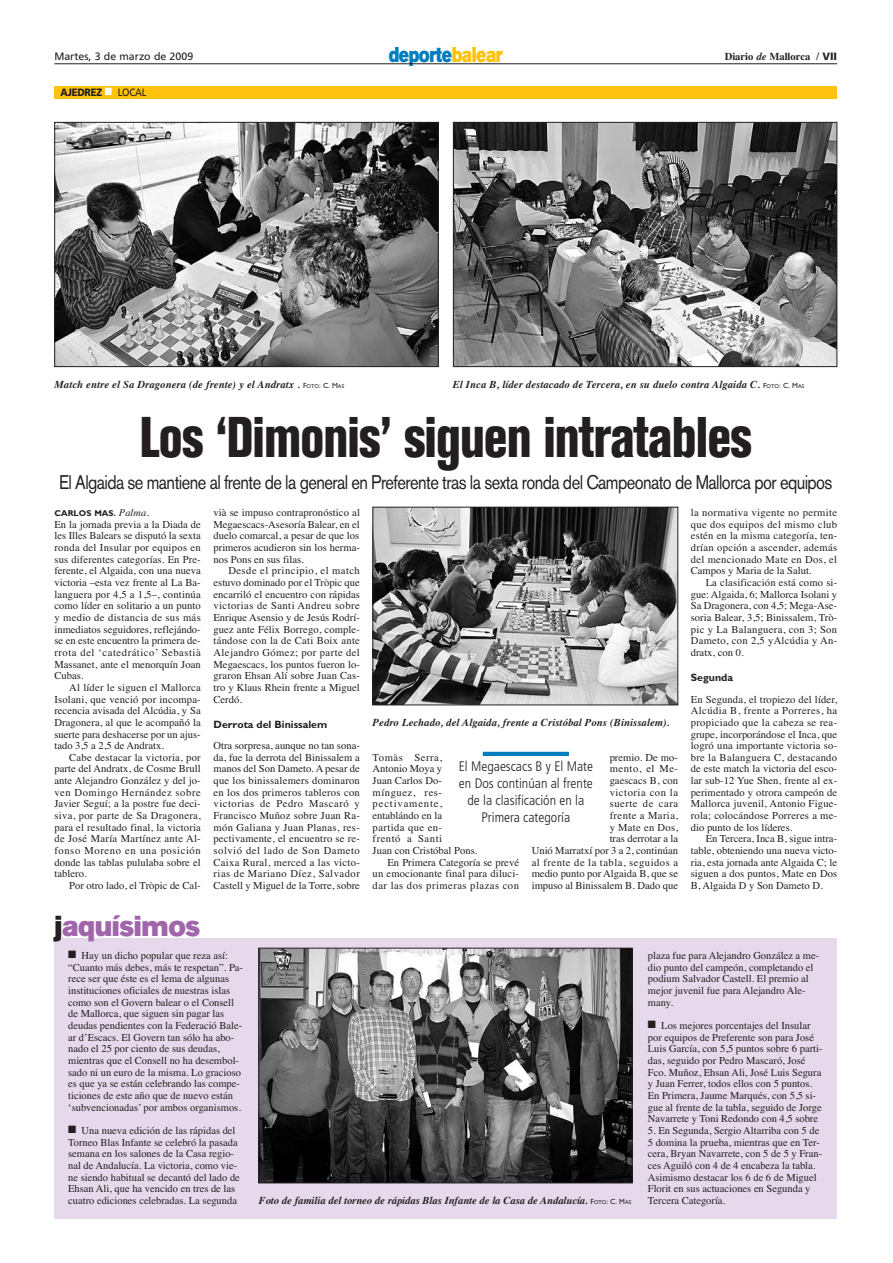
<style>
.page{position:relative;width:893px;height:1263px;background:#fff}
.page>*{position:absolute;margin:0;border:0;box-sizing:border-box;transform-origin:0 0}
.t1{font:800 condensed 56.7px "Akzidenz Grotesk BE";letter-spacing:-.02em;color:#231f20;scale:.88 1}
.t2{font:28.65px "Akzidenz Grotesk BE Super";letter-spacing:-.015em;color:#a065aa;scale:.95 1}
.t3{font:21.15px "Akzidenz Grotesk BE Super";letter-spacing:-.025em;color:#007dbd;scale:.8 1}
.t4{font:19.65px "Akzidenz Grotesk BE";letter-spacing:-.035em;color:#231f20;scale:.84 1}
.t5{font:300 condensed 13.8px/17px "Frutiger";color:#231f20;text-align:center}
.t6{font:10.65px/11.7px "Times";color:#231f20;text-align:justify}
.t7{font:italic 700 10.65px "Times";letter-spacing:.01em;color:#231f20}
.t8{font:10.65px "Times";letter-spacing:.05em;color:#231f20}
.t9{font:700 10.65px "M Gill Sans";color:#231f20}
.t10{font:10.65px "Times";letter-spacing:.045em;color:#231f20}
.t11{font:10.65px "Frutiger";color:#231f20}
.t12{font:700 10.65px "Times";color:#231f20}
.t13{font:900 10.65px "Frutiger";letter-spacing:-.02em;color:#231f20;scale:.9 1}
.t14{font:10.65px "Times";letter-spacing:.08em;color:#231f20}
.t15{font:10.65px "Times";letter-spacing:.04em;color:#231f20}
.t16{font:700 8.55px "M Gill Sans";letter-spacing:.01em;color:#231f20}
.s1{color:#ffc20e}
.s2{font-style:italic}
.s3{font-family:"Helvetica";font-weight:400}
.s4{font-family:"Frutiger";font-weight:900}
.s5{color:#fff}
.s6{font-weight:400}
.s7{font-family:"M Gill Sans";font-weight:400;font-style:normal;font-size:7.35px}
.s8{font-family:"M Gill Sans";font-weight:400;font-style:normal;font-size:5.55px}
.s9{font-family:"Times";font-weight:400;font-style:italic;font-size:10.35px}
.s10{color:#231f20}
</style>
<div class="page">
<img style="left:56px;top:124px;width:380px;height:241px">
<div style="left:54px;top:122px;width:384px;height:245px;border:1px solid #231f20"></div>
<img style="left:455px;top:124px;width:380px;height:241px">
<div style="left:453px;top:122px;width:384px;height:245px;border:1px solid #231f20"></div>
<img style="left:374px;top:509px;width:302px;height:194px">
<div style="left:372px;top:507px;width:306px;height:198px;border:1px solid #231f20"></div>
<div style="left:54px;top:87px;width:783px;height:12px;background:#ffc20e"></div>
<div style="left:54px;top:938px;width:783px;height:280px;background:#e5d9eb"></div>
<hr style="left:54px;top:64px;width:783px;height:1px;background:#231f20">
<img style="left:260px;top:950px;width:370px;height:231px">
<div style="left:258px;top:948px;width:374px;height:235px;border:1px solid #231f20"></div>
<hr style="left:482px;top:752px;width:87px;height:4px;background:#007dbd">
<p class="t11" style="left:54px;top:52px;width:140px">Martes, 3 de marzo de 2009</p>
<h3 class="t3" style="left:388px;top:47px;width:144px">deporte<span class="s1">balear</span></h3>
<p class="t12" style="left:724px;top:52px;width:114px">Diario <span class="s2">de</span> Mallorca <span class="s3">/</span> <span class="s4">VII</span></p>
<p class="t13" style="left:60px;top:88px;width:97px">AJEDREZ <span class="s5">■</span> <span class="s6">LOCAL</span></p>
<p class="t7" style="left:54px;top:380px;width:291px">Match entre el Sa Dragonera (de frente) y el Andratx . <span class="s7">F</span><span class="s8">OTO</span><span class="s7">: C. M</span><span class="s8">AS</span></p>
<p class="t7" style="left:452px;top:380px;width:353px">El Inca B, líder destacado de Tercera, en su duelo contra Algaida C. <span class="s7">F</span><span class="s8">OTO</span><span class="s7">: C. M</span><span class="s8">AS</span></p>
<h1 class="t1" style="left:139px;top:417px;width:697px">Los ‘Dimonis’ siguen intratables</h1>
<h3 class="t4" style="left:59px;top:475px;width:922px">El Algaida se mantiene al frente de la general en Preferente tras la sexta ronda del Campeonato de Mallorca por equipos</h3>
<p class="t16" style="left:54px;top:510px;width:96px">CARLOS MAS. <span class="s9">Palma.</span></p>
<p class="t6" style="left:54px;top:519px;width:148px">En la jornada previa a la Diada de les Illes Balears se disputó la sexta ronda del Insular por equipos en sus diferentes categorías. En Pre&shy;ferente, el Algaida, con una nueva victoria –esta vez frente al La Ba&shy;languera por 4,5 a 1,5–, continúa como líder en solitario a un punto y medio de distancia de sus más inmediatos seguidores, reflejándo&shy;se en este encuentro la primera de&shy;rrota del ‘catedrático’ Sebastià Massanet, ante el menorquín Joan Cubas.</p>
<p class="t6" style="left:54px;top:682px;width:148px;text-indent:15px">Al líder le siguen el Mallorca Isolani, que venció por incompa&shy;recencia avisada del Alcúdia, y Sa Dragonera, al que le acompañó la suerte para deshacerse por un ajus&shy;tado 3,5 a 2,5 de Andratx.</p>
<p class="t6" style="left:54px;top:752px;width:148px;text-indent:15px">Cabe destacar la victoria, por parte del Andratx, de Cosme Brull ante Alejandro González y del jo&shy;ven Domingo Hernández sobre Javier Seguí; a la postre fue deci&shy;siva, por parte de Sa Dragonera, para el resultado final, la victoria de José María Martínez ante Al&shy;fonso Moreno en una posición donde las tablas pululaba sobre el tablero.</p>
<p class="t6" style="left:69px;top:881px;width:133px">Por otro lado, el Tròpic de Cal-</p>
<p class="t6" style="left:213px;top:508px;width:148px">vià se impuso contrapronóstico al Megaescacs-Asesoría Balear, en el duelo comarcal, a pesar de que los primeros acudieron sin los herma&shy;nos Pons en sus filas.</p>
<p class="t6" style="left:213px;top:566px;width:148px;text-indent:15px">Desde el principio, el match estuvo dominado por el Tròpic que encarriló el encuentro con rápidas victorias de Santi Andreu sobre Enrique Asensio y de Jesús Rodrí&shy;guez ante Félix Borrego, comple&shy;tándose con la de Cati Boix ante Alejandro Gómez; por parte del Megaescacs, los puntos fueron lo&shy;graron Ehsan Alí sobre Juan Cas&shy;tro y Klaus Rhein frente a Miguel Cerdó.</p>
<p class="t9" style="left:213px;top:721px;width:115px">Derrota del Binissalem</p>
<p class="t6" style="left:213px;top:741px;width:148px">Otra sorpresa, aunque no tan sona&shy;da, fue la derrota del Binissalem a manos del Son Dameto. A pesar de que los binissalemers dominaron en los dos primeros tableros con victorias de Pedro Mascaró y Francisco Muñoz sobre Juan Ra&shy;món Galiana y Juan Planas, res&shy;pectivamente, el encuentro se re&shy;solvió del lado de Son Dameto Caixa Rural, merced a las victo&shy;rias de Mariano Díez, Salvador Castell y Miguel de la Torre, sobre</p>
<p class="t8" style="left:372px;top:753px;width:71px">Tomàs Serra,</p>
<p class="t7" style="left:372px;top:718px;width:298px">Pedro Lechado, del Algaida, frente a Cristóbal Pons (Binissalem).</p>
<p class="t6" style="left:531px;top:752px;width:148px;text-align:right">premio. De mo-<br>mento, el Me-<br>gaescacs B, con<br>victoria con la<br>suerte de cara<br>frente a Maria,<br>y Mate en Dos,<br>tras derrotar a la<br>Unió Marratxí por 3 a 2, continúan al frente de la tabla, seguidos a medio punto por Algaida B, que se impuso al Binissalem B. Dado que</p>
<p class="t5" style="left:459px;top:759px;width:136px">El Megaescacs B y El Mate en Dos continúan al frente de la clasificación en la<br>Primera categoría</p>
<p class="t6" style="left:372px;top:764px;width:71px">Antonio Moya y</p>
<p class="t6" style="left:372px;top:776px;width:71px">Juan Carlos Do-</p>
<p class="t8" style="left:372px;top:788px;width:71px">mínguez, res-</p>
<p class="t14" style="left:372px;top:800px;width:71px">pectivamente,</p>
<p class="t6" style="left:372px;top:811px;width:71px">entablándo en la</p>
<p class="t15" style="left:372px;top:823px;width:71px">partida que en-</p>
<p class="t8" style="left:372px;top:835px;width:71px">frentó a Santi</p>
<p class="t6" style="left:372px;top:846px;width:106px">Juan con Cristóbal Pons.</p>
<p class="t6" style="left:387px;top:857px;width:133px">En Primera Categoría se prevé</p>
<p class="t6" style="left:372px;top:869px;width:148px">un emocionante final para diluci-</p>
<p class="t10" style="left:372px;top:882px;width:148px">dar las dos primeras plazas con</p>
<p class="t6" style="left:690px;top:508px;width:148px">la normativa vigente no permite que dos equipos del mismo club estén en la misma categoría, ten&shy;drían opción a ascender, además del mencionado Mate en Dos, el Campos y Maria de la Salut.</p>
<p class="t6" style="left:690px;top:578px;width:148px;text-indent:15px">La clasificación está como si&shy;gue: Algaida, 6; Mallorca Isolani y Sa Dragonera, con 4,5; Mega-Ase&shy;soria Balear, 3,5; Binissalem, Trò&shy;pic y La Balanguera, con 3; Son Dameto, con 2,5 yAlcúdia y An&shy;dratx, con 0.</p>
<p class="t9" style="left:690px;top:674px;width:44px">Segunda</p>
<p class="t6" style="left:690px;top:694px;width:148px">En Segunda, el tropiezo del líder, Alcúdia B, frente a Porreres, ha propiciado que la cabeza se rea&shy;grupe, incorporándose el Inca, que logró una importante victoria so&shy;bre la Balanguera C, destacando de este match la victoria del esco&shy;lar sub-12 Yue Shen, frente al ex&shy;perimentado y otrora campeón de Mallorca juvenil, Antonio Figue&shy;rola; colocándose Porreres a me&shy;dio punto de los líderes.</p>
<p class="t6" style="left:690px;top:834px;width:148px;text-indent:15px">En Tercera, Inca B, sigue intra&shy;table, obteniendo una nueva victo&shy;ria, esta jornada ante Algaida C; le siguen a dos puntos, Mate en Dos B, Algaida D y Son Dameto D.</p>
<h2 class="t2" style="left:54px;top:916px;width:155px"><span class="s10">j</span>aquísimos</h2>
<p class="t6" style="left:68px;top:951px;width:176px;text-align:left">■ Hay un dicho popular que reza así: “Cuanto más debes, más te respetan”. Pa&shy;rece ser que éste es el lema de algunas instituciones oficiales de nuestras islas como son el Govern balear o el Consell de Mallorca, que siguen sin pagar las deudas pendientes con la Federació Bale&shy;ar d’Escacs. El Govern tan sólo ha abo&shy;nado el 25 por ciento de sus deudas, mientras que el Consell no ha desembol&shy;sado ni un euro de la misma. Lo gracioso es que ya se están celebrando las compe&shy;ticiones de este año que de nuevo están ‘subvencionadas’ por ambos organismos.</p>
<p class="t6" style="left:68px;top:1126px;width:173px;text-align:left">■ Una nueva edición de las rápidas del Torneo Blas Infante se celebró la pasada semana en los salones de la Casa regio&shy;nal de Andalucía. La victoria, como vie&shy;ne siendo habitual se decantó del lado de Ehsan Ali, que ha vencido en tres de las cuatro ediciones celebradas. La segunda</p>
<p class="t7" style="left:259px;top:1197px;width:374px">Foto de familia del torneo de rápidas Blas Infante de la Casa de Andalucía. <span class="s7">F</span><span class="s8">OTO</span><span class="s7">: C. M</span><span class="s8">AS</span></p>
<p class="t6" style="left:647px;top:951px;width:173px;text-align:left">plaza fue para Alejandro González a me&shy;dio punto del campeón, completando el podium Salvador Castell. El premio al mejor juvenil fue para Alejandro Ale&shy;many.</p>
<p class="t6" style="left:647px;top:1021px;width:176px;text-align:left">■ Los mejores porcentajes del Insular por equipos de Preferente son para José Luis García, con 5,5 puntos sobre 6 parti&shy;das, seguido por Pedro Mascaró, José Fco. Muñoz, Ehsan Ali, José Luis Segura y Juan Ferrer, todos ellos con 5 puntos.<br>En Primera, Jaume Marqués, con 5,5 si&shy;gue al frente de la tabla, seguido de Jorge Navarrete y Toni Redondo con 4,5 sobre</p>
<p class="t6" style="left:647px;top:1126px;width:176px;text-align:left">5. En Segunda, Sergio Altarriba con 5 de 5 domina la prueba, mientras que en Ter&shy;cera, Bryan Navarrete, con 5 de 5 y Fran&shy;ces Aguiló con 4 de 4 encabeza la tabla.<br>Asimismo destacar los 6 de 6 de Miguel Florit en sus actuaciones en Segunda y Tercera Categoría.</p>
</div>
